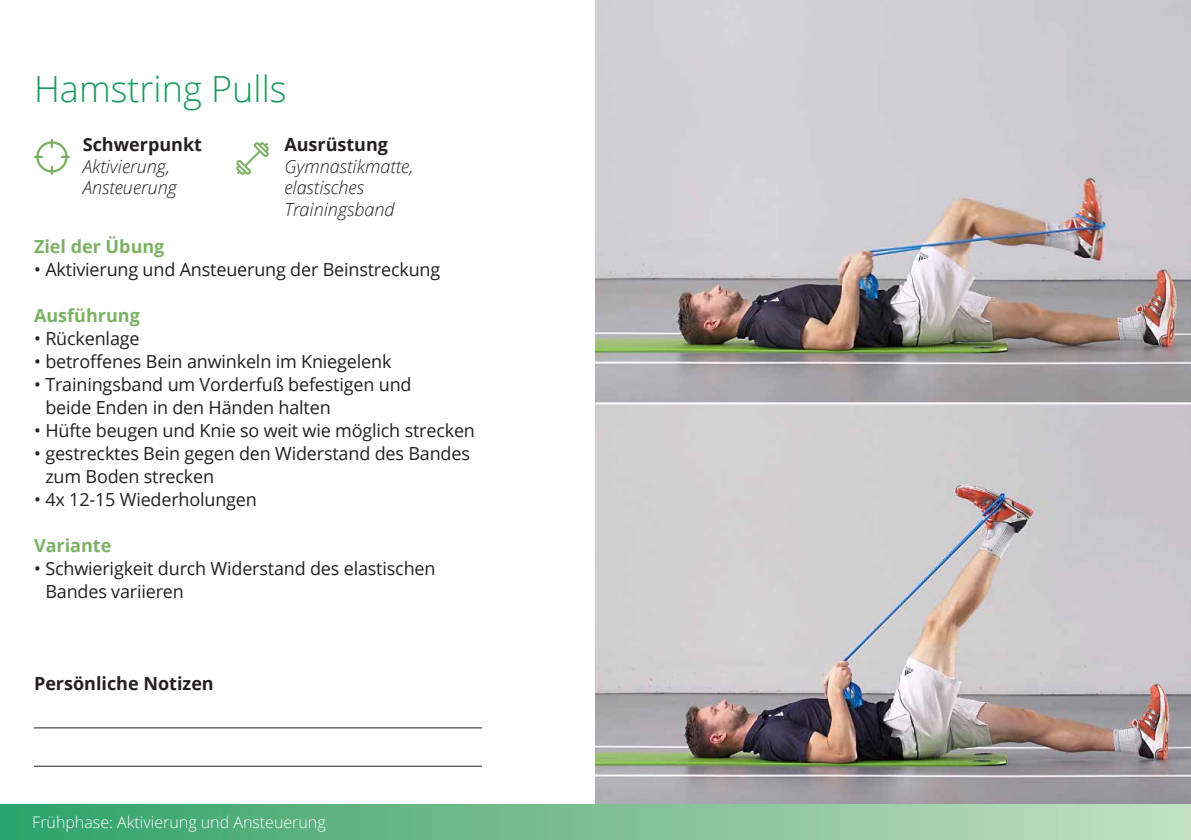
<style>
.page{position:relative;width:1191px;height:840px;background:#fff}
.page>*{position:absolute;margin:0;border:0;box-sizing:border-box;transform-origin:0 0}
.t1{font:300 36px "Open Sans";color:#189b5c}
.t2{font:18px/23px "Open Sans";letter-spacing:-.01em;color:#231f20}
.t3{font:italic 300 18px/21.6px "Open Sans";color:#231f20}
.t4{font:700 18px "Open Sans";color:#231f20}
.t5{font:700 18px "Open Sans";color:#7bb163}
.t6{font:300 16px "Open Sans";color:#fff}
</style>
<div class="page">
<img style="left:595px;top:0;width:596px;height:803px">
<div style="left:0;top:803px;width:1191px;height:36px;background:linear-gradient(to right,#31a167,#c6dfc2)"></div>
<svg style="left:236px;top:142px;width:33px;height:33px"></svg>
<svg style="left:34px;top:139px;width:36px;height:36px"></svg>
<hr style="left:34px;top:727px;width:448px;height:1px;background:#231f20">
<hr style="left:34px;top:765px;width:448px;height:1px;background:#231f20">
<hr style="left:595px;top:402px;width:596px;height:2px;background:#fff">
<h1 class="t1" style="left:34px;top:64px;width:254px">Hamstring Pulls</h1>
<p class="t4" style="left:83px;top:132px;width:121px">Schwerpunkt</p>
<p class="t3" style="left:83px;top:155px;width:96px">Aktivierung,<br>Ansteuerung</p>
<p class="t4" style="left:284px;top:132px;width:105px">Ausrüstung</p>
<p class="t3" style="left:284px;top:155px;width:131px">Gymnastikmatte, elastisches<br>Trainingsband</p>
<p class="t5" style="left:34px;top:233px;width:132px">Ziel der Übung</p>
<p class="t2" style="left:34px;top:257px;width:408px">• Aktivierung und Ansteuerung der Beinstreckung</p>
<p class="t5" style="left:34px;top:302px;width:107px">Ausführung</p>
<p class="t2" style="left:34px;top:326px;width:107px">• Rückenlage</p>
<p class="t2" style="left:34px;top:349px;width:359px">• betroffenes Bein anwinkeln im Kniegelenk</p>
<p class="t2" style="left:45px;top:372px;width:368px;text-indent:-11px">• Trainingsband um Vorderfuß befestigen und beide Enden in den Händen halten</p>
<p class="t2" style="left:34px;top:418px;width:442px">• Hüfte beugen und Knie so weit wie möglich strecken</p>
<p class="t2" style="left:45px;top:441px;width:426px;text-indent:-11px">• gestrecktes Bein gegen den Widerstand des Bandes zum Boden strecken</p>
<p class="t2" style="left:34px;top:487px;width:224px">• 4x 12-15 Wiederholungen</p>
<p class="t5" style="left:34px;top:532px;width:79px">Variante</p>
<p class="t2" style="left:45px;top:556px;width:392px;text-indent:-11px">• Schwierigkeit durch Widerstand des elastischen<br>Bandes variieren</p>
<p class="t4" style="left:34px;top:670px;width:181px">Persönliche Notizen</p>
<p class="t6" style="left:32px;top:810px;width:295px">Frühphase: Aktivierung und Ansteuerung</p>
</div>
